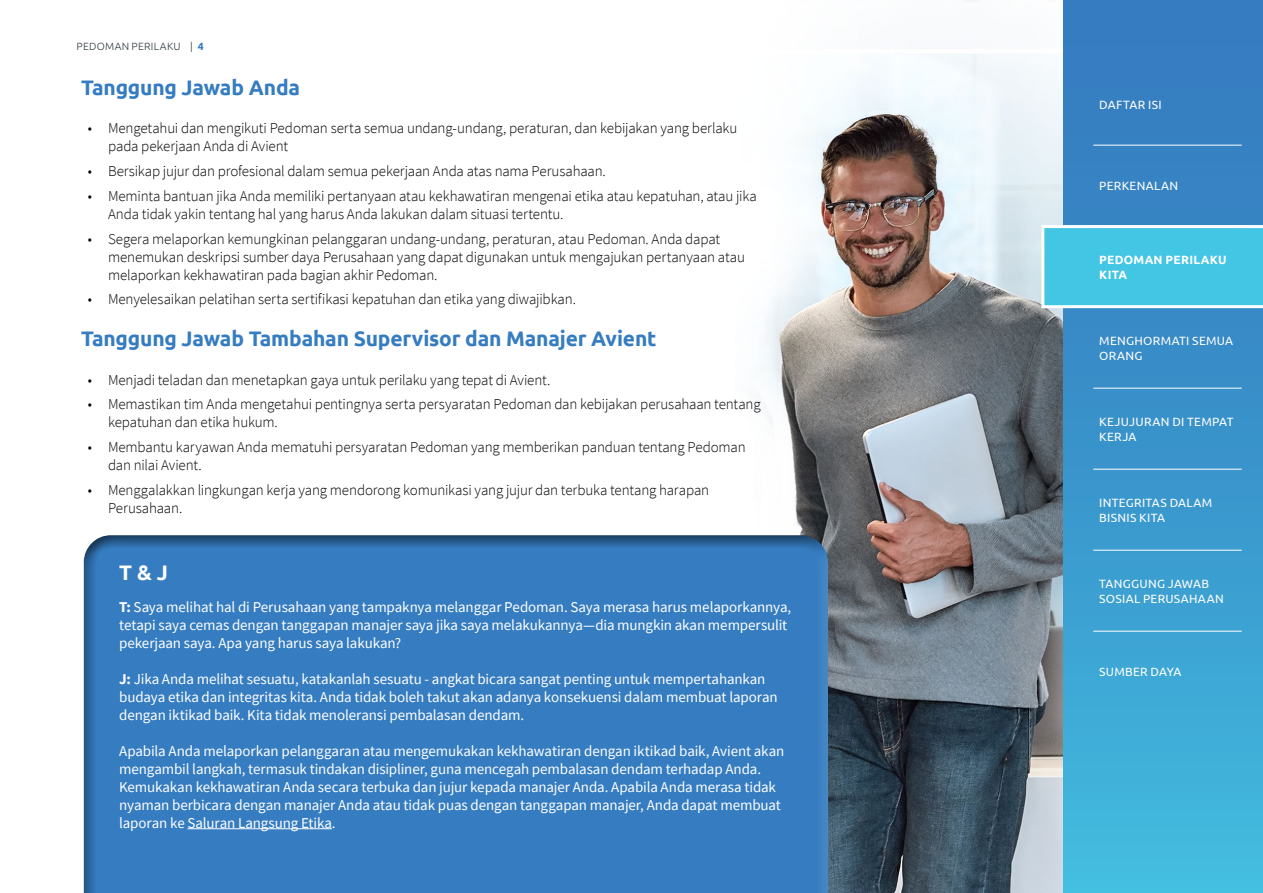
<style>
.page{position:relative;width:1263px;height:893px;background:#fff}
.page>*{position:absolute;margin:0;border:0;box-sizing:border-box;transform-origin:0 0}
.t1{font:700 21px "Ubuntu";letter-spacing:-.01em;color:#357cc0}
.t2{font:700 21px "Ubuntu";color:#fff}
.t3{font:300 15px/18px "Source Sans Pro";letter-spacing:-.01em;color:#000}
.t4{font:15px/18px "Source Sans Pro";letter-spacing:-.01em;color:#fff}
.t5{font:12px/15px "Ubuntu";letter-spacing:.025em;color:#fff}
.t6{font:700 12px/15px "Ubuntu";letter-spacing:.02em;color:#fff}
.t7{font:300 10.5px "Ubuntu";letter-spacing:.025em;color:#313d44}
.s1{font-weight:700;color:#357cc0}
.s2{font-weight:700}
</style>
<div class="page">
<img style="left:761px;top:0;width:302px;height:893px">
<div style="left:70px;top:522px;width:764px;height:371px;background:#000;opacity:.75"></div>
<hr style="left:187px;top:828px;width:145px;height:1px;background:#fff">
<div style="left:1063px;top:0;width:200px;height:893px;background:linear-gradient(to bottom,#3475bc,#42b9dd)"></div>
<svg style="left:1041px;top:225px;width:222px;height:83px;background:#4fc8e5"></svg>
<hr style="left:1093px;top:145px;width:149px;height:1px;background:#fff">
<hr style="left:1093px;top:226px;width:149px;height:1px;background:#fff">
<hr style="left:1093px;top:307px;width:149px;height:1px;background:#fff">
<hr style="left:1093px;top:388px;width:149px;height:1px;background:#fff">
<hr style="left:1093px;top:469px;width:149px;height:1px;background:#fff">
<hr style="left:1093px;top:550px;width:149px;height:1px;background:#fff">
<hr style="left:1093px;top:631px;width:149px;height:1px;background:#fff">
<p class="t7" style="left:77px;top:40px;width:129px">PEDOMAN PERILAKU | <span class="s1">4</span></p>
<h1 class="t1" style="left:81px;top:75px;width:221px">Tanggung Jawab Anda</h1>
<p class="t3" style="left:108px;top:119px;width:631px;text-indent:-20px">• Mengetahui dan mengikuti Pedoman serta semua undang-undang, peraturan, dan kebijakan yang berlaku pada pekerjaan Anda di Avient</p>
<p class="t3" style="left:88px;top:162px;width:520px">• Bersikap jujur dan profesional dalam semua pekerjaan Anda atas nama Perusahaan.</p>
<p class="t3" style="left:108px;top:187px;width:650px;text-indent:-20px">• Meminta bantuan jika Anda memiliki pertanyaan atau kekhawatiran mengenai etika atau kepatuhan, atau jika<br>Anda tidak yakin tentang hal yang harus Anda lakukan dalam situasi tertentu.</p>
<p class="t3" style="left:108px;top:230px;width:638px;text-indent:-20px">• Segera melaporkan kemungkinan pelanggaran undang-undang, peraturan, atau Pedoman. Anda dapat menemukan deskripsi sumber daya Perusahaan yang dapat digunakan untuk mengajukan pertanyaan atau melaporkan kekhawatiran pada bagian akhir Pedoman.</p>
<p class="t3" style="left:88px;top:290px;width:490px">• Menyelesaikan pelatihan serta sertifikasi kepatuhan dan etika yang diwajibkan.</p>
<h1 class="t1" style="left:81px;top:326px;width:577px">Tanggung Jawab Tambahan Supervisor dan Manajer Avient</h1>
<p class="t3" style="left:88px;top:371px;width:464px">• Menjadi teladan dan menetapkan gaya untuk perilaku yang tepat di Avient.</p>
<p class="t3" style="left:108px;top:395px;width:654px;text-indent:-20px">• Memastikan tim Anda mengetahui pentingnya serta persyaratan Pedoman dan kebijakan perusahaan tentang kepatuhan dan etika hukum.</p>
<p class="t3" style="left:108px;top:438px;width:639px;text-indent:-20px">• Membantu karyawan Anda mematuhi persyaratan Pedoman yang memberikan panduan tentang Pedoman dan nilai Avient.</p>
<p class="t3" style="left:108px;top:481px;width:603px;text-indent:-20px">• Menggalakkan lingkungan kerja yang mendorong komunikasi yang jujur dan terbuka tentang harapan<br>Perusahaan.</p>
<h1 class="t2" style="left:119px;top:560px;width:50px">T &amp; J</h1>
<p class="t4" style="left:119px;top:597px;width:674px"><span class="s2">T:</span> Saya melihat hal di Perusahaan yang tampaknya melanggar Pedoman. Saya merasa harus melaporkannya, tetapi saya cemas dengan tanggapan manajer saya jika saya melakukannya—dia mungkin akan mempersulit pekerjaan saya. Apa yang harus saya lakukan?</p>
<p class="t4" style="left:119px;top:669px;width:660px"><span class="s2">J:</span> Jika Anda melihat sesuatu, katakanlah sesuatu - angkat bicara sangat penting untuk mempertahankan budaya etika dan integritas kita. Anda tidak boleh takut akan adanya konsekuensi dalam membuat laporan dengan iktikad baik. Kita tidak menoleransi pembalasan dendam.</p>
<p class="t4" style="left:119px;top:741px;width:667px">Apabila Anda melaporkan pelanggaran atau mengemukakan kekhawatiran dengan iktikad baik, Avient akan mengambil langkah, termasuk tindakan disipliner, guna mencegah pembalasan dendam terhadap Anda.<br>Kemukakan kekhawatiran Anda secara terbuka dan jujur kepada manajer Anda. Apabila Anda merasa tidak nyaman berbicara dengan manajer Anda atau tidak puas dengan tanggapan manajer, Anda dapat membuat laporan ke Saluran Langsung Etika.</p>
<p class="t5" style="left:1099px;top:97px;width:64px">DAFTAR ISI</p>
<p class="t5" style="left:1099px;top:178px;width:80px">PERKENALAN</p>
<p class="t6" style="left:1099px;top:252px;width:129px">PEDOMAN PERILAKU<br>KITA</p>
<p class="t5" style="left:1099px;top:333px;width:135px">MENGHORMATI SEMUA<br>ORANG</p>
<p class="t5" style="left:1099px;top:414px;width:136px">KEJUJURAN DI TEMPAT<br>KERJA</p>
<p class="t5" style="left:1099px;top:495px;width:115px">INTEGRITAS DALAM<br>BISNIS KITA</p>
<p class="t5" style="left:1099px;top:576px;width:126px">TANGGUNG JAWAB<br>SOSIAL PERUSAHAAN</p>
<p class="t5" style="left:1099px;top:664px;width:84px">SUMBER DAYA</p>
</div>
